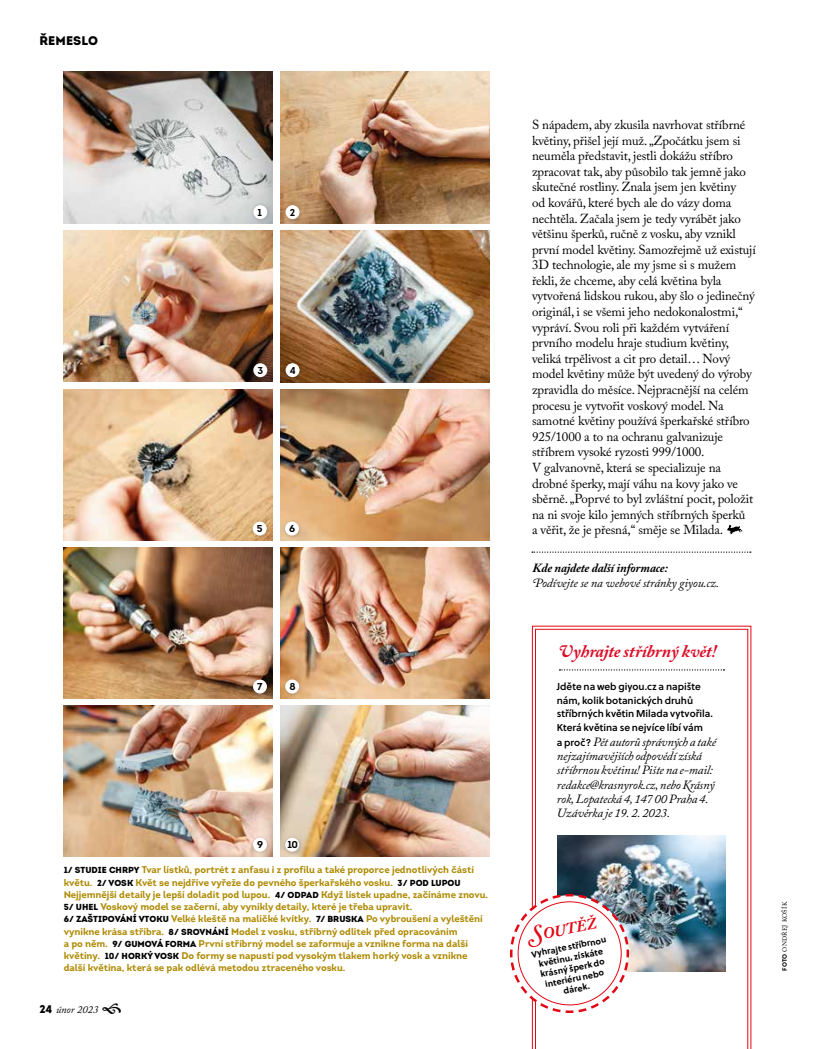
<style>
.page{position:relative;width:815px;height:1049px;background:#fff}
.page>*{position:absolute;margin:0;border:0;box-sizing:border-box;transform-origin:0 0}
.t1{font:italic 700 17.5px "Adobe Caslon Pro";letter-spacing:-.01em;color:#dd0c28}
.t2{font:italic 700 15.62px "Adobe Caslon Pro";color:#e30613}
.t3{font:13px/15.6px "Adobe Caslon Pro";letter-spacing:-.01em;color:#000}
.t4{font:italic 12.5px/14.4px "Adobe Caslon Pro";letter-spacing:-.01em;color:#000}
.t5{font:italic 700 12.5px "Adobe Caslon Pro";letter-spacing:-.01em;color:#000}
.t6{font:900 12.5px "Intro";letter-spacing:.01em;color:#000}
.t7{font:italic 10.62px "Adobe Caslon Pro";color:#000}
.t8{font:10px/13.8px "Soleil Sb";color:#000}
.t9{font:700 10px "Intro";color:#000}
.t10{font:700 9.75px/12.2px "Intro";letter-spacing:-.005em;color:#ae8901}
.t11{font:700 8.75px/10.6px "Soleil";color:#000;text-align:center}
.t12{font:6.25px "Adobe Caslon Pro";letter-spacing:.04em;color:#000}
.s1{font-weight:900;font-size:8.75px;color:#000}
.s2{font-family:"Intro";font-weight:900;font-style:normal;font-size:11.25px}
.s3{font-family:"Soleil Sb";font-style:normal;font-size:10px}
.s4{font-weight:600;font-size:22.38px}
.s5{font-family:"Intro";font-weight:700}
</style>
<div class="page">
<img style="left:64px;top:71px;width:209px;height:152px">
<img style="left:280px;top:71px;width:209px;height:152px">
<img style="left:64px;top:706px;width:209px;height:151px">
<img style="left:280px;top:230px;width:209px;height:152px">
<img style="left:64px;top:231px;width:209px;height:151px">
<img style="left:280px;top:389px;width:209px;height:151px">
<img style="left:64px;top:389px;width:209px;height:151px">
<img style="left:64px;top:548px;width:209px;height:151px">
<img style="left:280px;top:548px;width:209px;height:151px">
<img style="left:280px;top:706px;width:209px;height:151px">
<svg style="left:532px;top:625px;width:219px;height:424px"></svg>
<svg style="left:535px;top:629px;width:213px;height:420px"></svg>
<svg style="left:559px;top:669px;width:165px;height:1px"></svg>
<img style="left:558px;top:836px;width:167px;height:135px">
<svg style="left:510px;top:893px;width:120px;height:121px"></svg>
<div style="left:518px;top:902px;width:103px;height:103px;background:#fff;border-radius:50%"></div>
<svg style="left:532px;top:551px;width:219px;height:2px"></svg>
<svg style="left:727px;top:525px;width:15px;height:9px"></svg>
<div style="left:250px;top:202px;width:22px;height:22px;background:#000;opacity:.2"></div>
<div style="left:253px;top:205px;width:14px;height:14px;background:#fff;border-radius:50%"></div>
<div style="left:250px;top:360px;width:22px;height:22px;background:#000;opacity:.2"></div>
<div style="left:253px;top:363px;width:14px;height:14px;background:#fff;border-radius:50%"></div>
<div style="left:250px;top:518px;width:21px;height:22px;background:#000;opacity:.2"></div>
<div style="left:253px;top:522px;width:14px;height:13px;background:#fff;border-radius:50%"></div>
<div style="left:250px;top:676px;width:21px;height:22px;background:#000;opacity:.2"></div>
<div style="left:253px;top:679px;width:14px;height:14px;background:#fff;border-radius:50%"></div>
<div style="left:250px;top:834px;width:21px;height:22px;background:#000;opacity:.2"></div>
<div style="left:253px;top:838px;width:14px;height:14px;background:#fff;border-radius:50%"></div>
<div style="left:283px;top:202px;width:21px;height:22px;background:#000;opacity:.2"></div>
<div style="left:286px;top:205px;width:14px;height:14px;background:#fff;border-radius:50%"></div>
<div style="left:283px;top:360px;width:21px;height:22px;background:#000;opacity:.2"></div>
<div style="left:286px;top:363px;width:14px;height:14px;background:#fff;border-radius:50%"></div>
<div style="left:282px;top:518px;width:21px;height:22px;background:#000;opacity:.2"></div>
<div style="left:285px;top:522px;width:14px;height:13px;background:#fff;border-radius:50%"></div>
<div style="left:282px;top:676px;width:21px;height:22px;background:#000;opacity:.2"></div>
<div style="left:285px;top:679px;width:14px;height:14px;background:#fff;border-radius:50%"></div>
<div style="left:282px;top:834px;width:22px;height:22px;background:#000;opacity:.2"></div>
<div style="left:285px;top:838px;width:14px;height:14px;background:#fff;border-radius:50%"></div>
<p class="t6" style="left:39px;top:32px;width:60px">ŘEMESLO</p>
<p class="t9" style="left:257px;top:206px;width:6px">1</p>
<p class="t9" style="left:290px;top:206px;width:7px">2</p>
<p class="t9" style="left:257px;top:364px;width:7px">3</p>
<p class="t9" style="left:290px;top:364px;width:8px">4</p>
<p class="t9" style="left:257px;top:522px;width:7px">5</p>
<p class="t9" style="left:289px;top:522px;width:8px">6</p>
<p class="t9" style="left:257px;top:680px;width:7px">7</p>
<p class="t9" style="left:289px;top:680px;width:8px">8</p>
<p class="t9" style="left:257px;top:838px;width:8px">9</p>
<p class="t9" style="left:287px;top:838px;width:12px">10</p>
<p class="t10" style="left:64px;top:864px;width:426px"><span class="s1">1/ STUDIE CHRPY</span> Tvar lístků, portrét z anfasu i z profilu a také proporce jednotlivých částí květu. <span class="s1">2/ VOSK</span> Květ se nejdříve vyřeže do pevného šperkařského vosku. <span class="s1">3/ POD LUPOU </span>Nejjemnější detaily je lepší doladit pod lupou. <span class="s1">4/ ODPAD</span> Když lístek upadne, začínáme znovu.<br><span class="s1">5/ UHEL</span> Voskový model se začerní, aby vynikly detaily, které je třeba upravit.<br><span class="s1">6/ ZAŠTIPOVÁNÍ VTOKU</span> Velké kleště na maličké kvítky. <span class="s1">7/ BRUSKA</span> Po vybroušení a vyleštění vynikne krása stříbra. <span class="s1">8/ SROVNÁNÍ</span> Model z vosku, stříbrný odlitek před opracováním<br>a po něm. <span class="s1">9/ GUMOVÁ FORMA</span> První stříbrný model se zaformuje a vznikne forma na další květiny. <span class="s1">10/ HORKÝ VOSK</span> Do formy se napustí pod vysokým tlakem horký vosk a vznikne další květina, která se pak odlévá metodou ztraceného vosku.</p>
<p class="t7" style="left:39px;top:1003px;width:60px"><span class="s2">24</span> únor 2023</p>
<p class="t3" style="left:532px;top:117px;width:225px">S nápadem, aby zkusila navrhovat stříbrné květiny, přišel její muž. „Zpočátku jsem si neuměla představit, jestli dokážu stříbro zpracovat tak, aby působilo tak jemně jako skutečné rostliny. Znala jsem jen květiny<br>od kovářů, které bych ale do vázy doma nechtěla. Začala jsem je tedy vyrábět jako většinu šperků, ručně z vosku, aby vznikl první model květiny. Samozřejmě už existují 3D technologie, ale my jsme si s mužem řekli, že chceme, aby celá květina byla vytvořená lidskou rukou, aby šlo o jedinečný originál, i se všemi jeho nedokonalostmi,“ vypráví. Svou roli při každém vytváření prvního modelu hraje studium květiny, veliká trpělivost a cit pro detail… Nový model květiny může být uvedený do výroby zpravidla do měsíce. Nejpracnější na celém procesu je vytvořit voskový model. Na samotné květiny používá šperkařské stříbro 925/1000 a to na ochranu galvanizuje stříbrem vysoké ryzosti 999/1000.<br>V galvanovně, která se specializuje na drobné šperky, mají váhu na kovy jako ve sběrně. „Poprvé to byl zvláštní pocit, položit na ni svoje kilo jemných stříbrných šperků<br>a věřit, že je přesná,“ směje se Milada.</p>
<p class="t5" style="left:533px;top:561px;width:137px">Kde najdete další informace:</p>
<p class="t4" style="left:533px;top:575px;width:188px">Podívejte se na webové stránky giyou.cz.</p>
<h1 class="t1" style="left:559px;top:641px;width:159px">Vyhrajte stříbrný květ!</h1>
<p class="t8" style="left:557px;top:679px;width:158px">Jděte na web giyou.cz a napište nám, kolik botanických druhů stříbrných květin Milada vytvořila.<br>Která květina se nejvíce líbí vám</p>
<p class="t4" style="left:557px;top:734px;width:161px"><span class="s3">a proč?</span> Pět autorů správných a také nejzajímavějších odpovědí získá stříbrnou květinu! Pište na e-mail: redakce@krasnyrok.cz, nebo Krásný rok, Lopatecká 4, 147 00 Praha 4.<br>Uzávěrka je 19. 2. 2023.</p>
<p class="t2" style="left:527px;top:927px;width:71px;rotate:-11deg"><span class="s4">S</span>outěž</p>
<p class="t11" style="left:530px;top:949px;width:78px;rotate:-12deg">Vyhrajte stříbrnou květinu, získáte krásný šperk do interiéru nebo dárek.</p>
<p class="t12" style="left:781px;top:971px;width:71px;rotate:-90deg"><span class="s5">FOTO</span> ONDŘEJ KOŠÍK</p>
</div>
